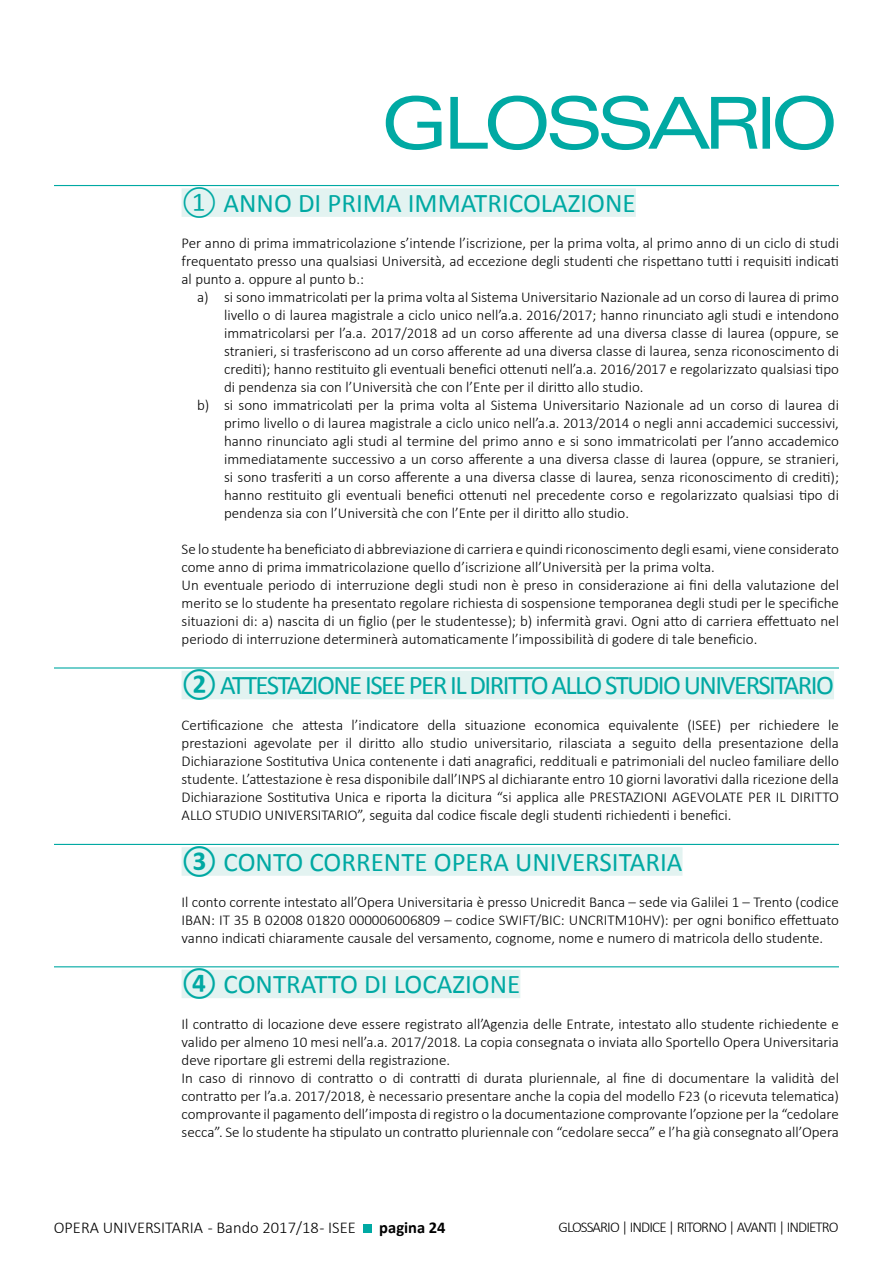
<style>
.page{position:relative;width:893px;height:1263px;background:#fff}
.page>*{position:absolute;margin:0;border:0;box-sizing:border-box;transform-origin:0 0}
.t1{font:expanded 72px "Univers";letter-spacing:-.1em;color:#00a9a3}
.t2{font:27px "Calibri";color:#00a9a3}
.t3{font:27px "Calibri";letter-spacing:-.06em;color:#00a9a3}
.t4{font:300 16.5px "Calibri";color:#000}
.t5{font:700 16.5px "Calibri";color:#000}
.t6{font:300 15px/18px "Calibri";color:#000;text-align:justify}
.t7{font:300 15px "Calibri";letter-spacing:-.06em;color:#000}
.s1{font-weight:700}
</style>
<div class="page">
<div style="left:363px;top:1224px;width:9px;height:9px;background:#00a9a3"></div>
<hr style="left:54px;top:185px;width:785px;height:1px;background:#00a9a3">
<div style="left:182px;top:188px;width:454px;height:29px;background:#e3f3f1"></div>
<hr style="left:54px;top:667px;width:785px;height:1px;background:#00a9a3">
<div style="left:182px;top:671px;width:652px;height:28px;background:#e3f3f1"></div>
<hr style="left:54px;top:844px;width:785px;height:1px;background:#00a9a3">
<div style="left:182px;top:847px;width:500px;height:29px;background:#e3f3f1"></div>
<hr style="left:54px;top:966px;width:785px;height:1px;background:#00a9a3">
<div style="left:182px;top:970px;width:338px;height:28px;background:#e3f3f1"></div>
<h1 class="t1" style="left:380px;top:80px;width:461px">GLOSSARIO</h1>
<h2 class="t2" style="left:182px;top:186px;width:456px">① ANNO DI PRIMA IMMATRICOLAZIONE</h2>
<p class="t6" style="left:182px;top:233px;width:659px">Per anno di prima immatricolazione s’intende l’iscrizione, per la prima volta, al primo anno di un ciclo di studi frequentato presso una qualsiasi Università, ad eccezione degli studenti che rispettano tutti i requisiti indicati al punto a. oppure al punto b.:</p>
<p class="t6" style="left:197px;top:287px;width:643px">a) si sono immatricolati per la prima volta al Sistema Universitario Nazionale ad un corso di laurea di primo</p>
<p class="t6" style="left:224px;top:305px;width:616px">livello o di laurea magistrale a ciclo unico nell’a.a. 2016/2017; hanno rinunciato agli studi e intendono</p>
<p class="t6" style="left:224px;top:323px;width:616px">immatricolarsi per l’a.a. 2017/2018 ad un corso afferente ad una diversa classe di laurea (oppure, se</p>
<p class="t6" style="left:224px;top:341px;width:616px">stranieri, si trasferiscono ad un corso afferente ad una diversa classe di laurea, senza riconoscimento di</p>
<p class="t6" style="left:224px;top:359px;width:616px">crediti); hanno restituito gli eventuali benefici ottenuti nell’a.a. 2016/2017 e regolarizzato qualsiasi tipo</p>
<p class="t6" style="left:224px;top:377px;width:421px">di pendenza sia con l’Università che con l’Ente per il diritto allo studio.</p>
<p class="t6" style="left:197px;top:395px;width:643px">b) si sono immatricolati per la prima volta al Sistema Universitario Nazionale ad un corso di laurea di</p>
<p class="t6" style="left:224px;top:413px;width:616px">primo livello o di laurea magistrale a ciclo unico nell’a.a. 2013/2014 o negli anni accademici successivi,</p>
<p class="t6" style="left:224px;top:431px;width:616px">hanno rinunciato agli studi al termine del primo anno e si sono immatricolati per l’anno accademico</p>
<p class="t6" style="left:224px;top:449px;width:616px">immediatamente successivo a un corso afferente a una diversa classe di laurea (oppure, se stranieri,</p>
<p class="t6" style="left:224px;top:467px;width:616px">si sono trasferiti a un corso afferente a una diversa classe di laurea, senza riconoscimento di crediti);</p>
<p class="t6" style="left:224px;top:485px;width:616px">hanno restituito gli eventuali benefici ottenuti nel precedente corso e regolarizzato qualsiasi tipo di</p>
<p class="t6" style="left:224px;top:503px;width:406px">pendenza sia con l’Università che con l’Ente per il diritto allo studio.</p>
<p class="t6" style="left:182px;top:539px;width:659px;text-align:left">Se lo studente ha beneficiato di abbreviazione di carriera e quindi riconoscimento degli esami, viene considerato come anno di prima immatricolazione quello d’iscrizione all’Università per la prima volta.<br>Un eventuale periodo di interruzione degli studi non è preso in considerazione ai fini della valutazione del merito se lo studente ha presentato regolare richiesta di sospensione temporanea degli studi per le specifiche situazioni di: a) nascita di un figlio (per le studentesse); b) infermità gravi. Ogni atto di carriera effettuato nel periodo di interruzione determinerà automaticamente l’impossibilità di godere di tale beneficio.</p>
<h2 class="t3" style="left:182px;top:668px;width:654px"><span class="s1">②</span> ATTESTAZIONE ISEE PER IL DIRITTO ALLO STUDIO UNIVERSITARIO</h2>
<p class="t6" style="left:182px;top:716px;width:659px">Certificazione che attesta l’indicatore della situazione economica equivalente (ISEE) per richiedere le prestazioni agevolate per il diritto allo studio universitario, rilasciata a seguito della presentazione della Dichiarazione Sostitutiva Unica contenente i dati anagrafici, reddituali e patrimoniali del nucleo familiare dello studente. L’attestazione è resa disponibile dall’INPS al dichiarante entro 10 giorni lavorativi dalla ricezione della Dichiarazione Sostitutiva Unica e riporta la dicitura “si applica alle PRESTAZIONI AGEVOLATE PER IL DIRITTO ALLO STUDIO UNIVERSITARIO”, seguita dal codice fiscale degli studenti richiedenti i benefici.</p>
<h2 class="t2" style="left:182px;top:844px;width:502px"><span class="s1">③</span> CONTO CORRENTE OPERA UNIVERSITARIA</h2>
<p class="t6" style="left:182px;top:892px;width:659px">Il conto corrente intestato all’Opera Universitaria è presso Unicredit Banca – sede via Galilei 1 – Trento (codice IBAN: IT 35 B 02008 01820 000006006809 – codice SWIFT/BIC: UNCRITM10HV): per ogni bonifico effettuato vanno indicati chiaramente causale del versamento, cognome, nome e numero di matricola dello studente.</p>
<h2 class="t2" style="left:182px;top:967px;width:340px"><span class="s1">④</span> CONTRATTO DI LOCAZIONE</h2>
<p class="t6" style="left:182px;top:1015px;width:659px;text-align:left">Il contratto di locazione deve essere registrato all’Agenzia delle Entrate, intestato allo studente richiedente e valido per almeno 10 mesi nell’a.a. 2017/2018. La copia consegnata o inviata allo Sportello Opera Universitaria deve riportare gli estremi della registrazione.<br>In caso di rinnovo di contratto o di contratti di durata pluriennale, al fine di documentare la validità del contratto per l’a.a. 2017/2018, è necessario presentare anche la copia del modello F23 (o ricevuta telematica) comprovante il pagamento dell’imposta di registro o la documentazione comprovante l’opzione per la “cedolare secca”. Se lo studente ha stipulato un contratto pluriennale con “cedolare secca” e l’ha già consegnato all’Opera</p>
<p class="t4" style="left:54px;top:1217px;width:304px">OPERA UNIVERSITARIA - Bando 2017/18 - ISEE</p>
<p class="t5" style="left:379px;top:1217px;width:68px">pagina 24</p>
<p class="t7" style="left:558px;top:1217px;width:282px">GLOSSARIO | INDICE | RITORNO | AVANTI | INDIETRO</p>
</div>
